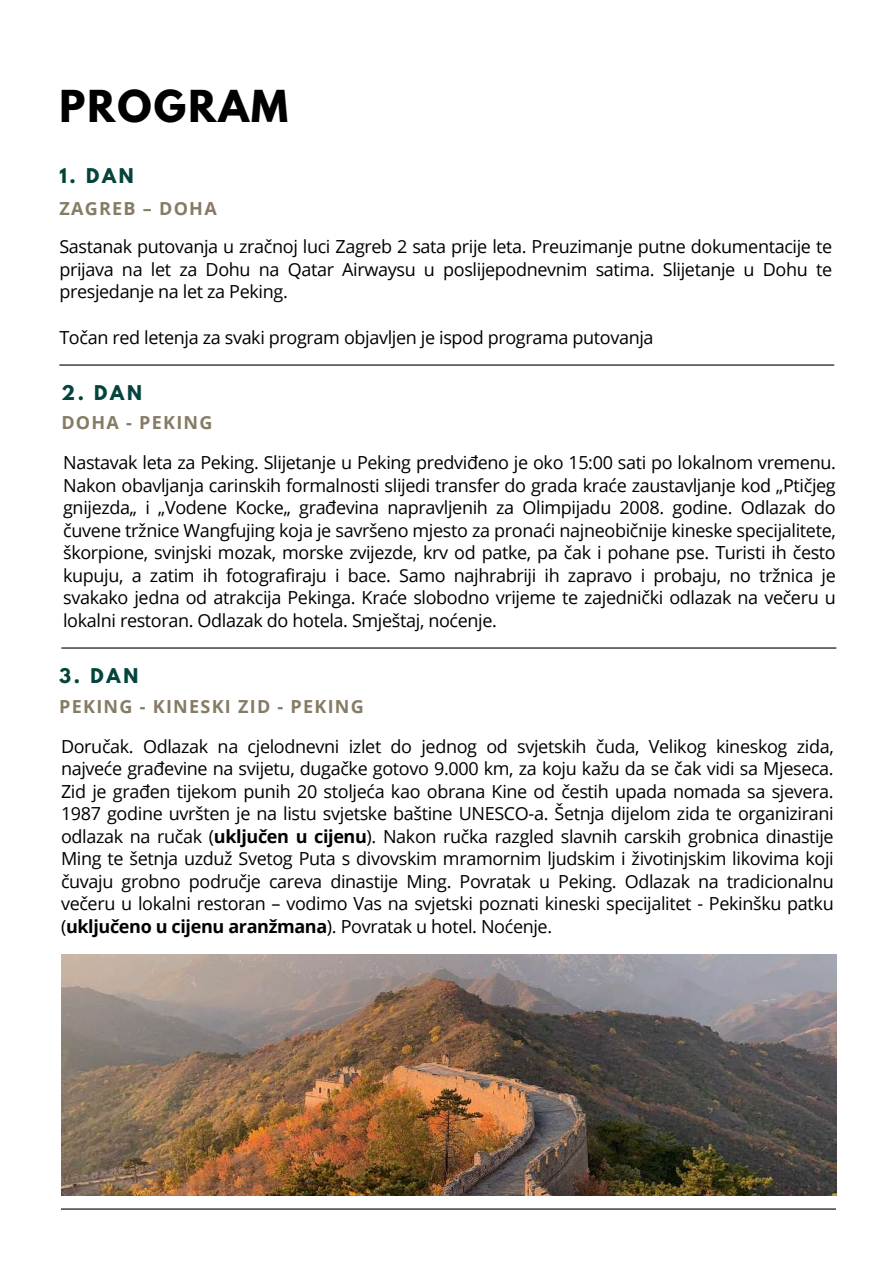
<style>
.page{position:relative;width:894px;height:1264px;background:#fff}
.page>*{position:absolute;margin:0;border:0;box-sizing:border-box;transform-origin:0 0}
.t1{font:700 39px "League Spartan";letter-spacing:.055em;color:#000}
.t2{font:18px/22.5px "Open Sans";letter-spacing:-.02em;color:#000;text-align:justify}
.t3{font:700 18px "Open Sans";letter-spacing:.07em;color:#867c66}
.t4{font:700 18px "League Spartan";letter-spacing:.15em;color:#04443d}
.s1{font-weight:700}
</style>
<div class="page">
<hr style="left:59px;top:364px;width:775px;height:1px;background:#000">
<hr style="left:61px;top:1208px;width:774px;height:1px;background:#000">
<hr style="left:61px;top:647px;width:775px;height:1px;background:#000">
<img style="left:61px;top:954px;width:774px;height:241px">
<h1 class="t1" style="left:59px;top:87px;width:230px">PROGRAM</h1>
<p class="t4" style="left:59px;top:167px;width:76px">1. DAN</p>
<p class="t3" style="left:59px;top:195px;width:159px">ZAGREB – DOHA</p>
<p class="t2" style="left:59px;top:235px;width:774px">Sastanak putovanja u zračnoj luci Zagreb 2 sata prije leta. Preuzimanje putne dokumentacije te prijava na let za Dohu na Qatar Airwaysu u poslijepodnevnim satima. Slijetanje u Dohu te presjedanje na let za Peking.</p>
<p class="t2" style="left:59px;top:325px;width:595px">Točan red letenja za svaki program objavljen je ispod programa putovanja</p>
<p class="t4" style="left:61px;top:384px;width:82px">2. DAN</p>
<p class="t3" style="left:61px;top:410px;width:153px">DOHA - PEKING</p>
<p class="t2" style="left:63px;top:451px;width:774px">Nastavak leta za Peking. Slijetanje u Peking predviđeno je oko 15:00 sati po lokalnom vremenu.<br>Nakon obavljanja carinskih formalnosti slijedi transfer do grada kraće zaustavljanje kod „Ptičjeg gnijezda„ i „Vodene Kocke„ građevina napravljenih za Olimpijadu 2008. godine. Odlazak do čuvene tržnice Wangfujing koja je savršeno mjesto za pronaći najneobičnije kineske specijalitete, škorpione, svinjski mozak, morske zvijezde, krv od patke, pa čak i pohane pse. Turisti ih često kupuju, a zatim ih fotografiraju i bace. Samo najhrabriji ih zapravo i probaju, no tržnica je svakako jedna od atrakcija Pekinga. Kraće slobodno vrijeme te zajednički odlazak na večeru u lokalni restoran. Odlazak do hotela. Smještaj, noćenje.</p>
<p class="t4" style="left:59px;top:667px;width:80px">3. DAN</p>
<p class="t3" style="left:59px;top:693px;width:306px">PEKING - KINESKI ZID - PEKING</p>
<p class="t2" style="left:61px;top:734px;width:774px">Doručak. Odlazak na cjelodnevni izlet do jednog od svjetskih čuda, Velikog kineskog zida, najveće građevine na svijetu, dugačke gotovo 9.000 km, za koju kažu da se čak vidi sa Mjeseca.<br>Zid je građen tijekom punih 20 stoljeća kao obrana Kine od čestih upada nomada sa sjevera.<br>1987 godine uvršten je na listu svjetske baštine UNESCO-a. Šetnja dijelom zida te organizirani odlazak na ručak (<span class="s1">uključen u cijenu</span>). Nakon ručka razgled slavnih carskih grobnica dinastije Ming te šetnja uzduž Svetog Puta s divovskim mramornim ljudskim i životinjskim likovima koji čuvaju grobno područje careva dinastije Ming. Povratak u Peking. Odlazak na tradicionalnu večeru u lokalni restoran – vodimo Vas na svjetski poznati kineski specijalitet - Pekinšku patku (<span class="s1">uključeno u cijenu aranžmana</span>). Povratak u hotel. Noćenje.</p>
</div>
